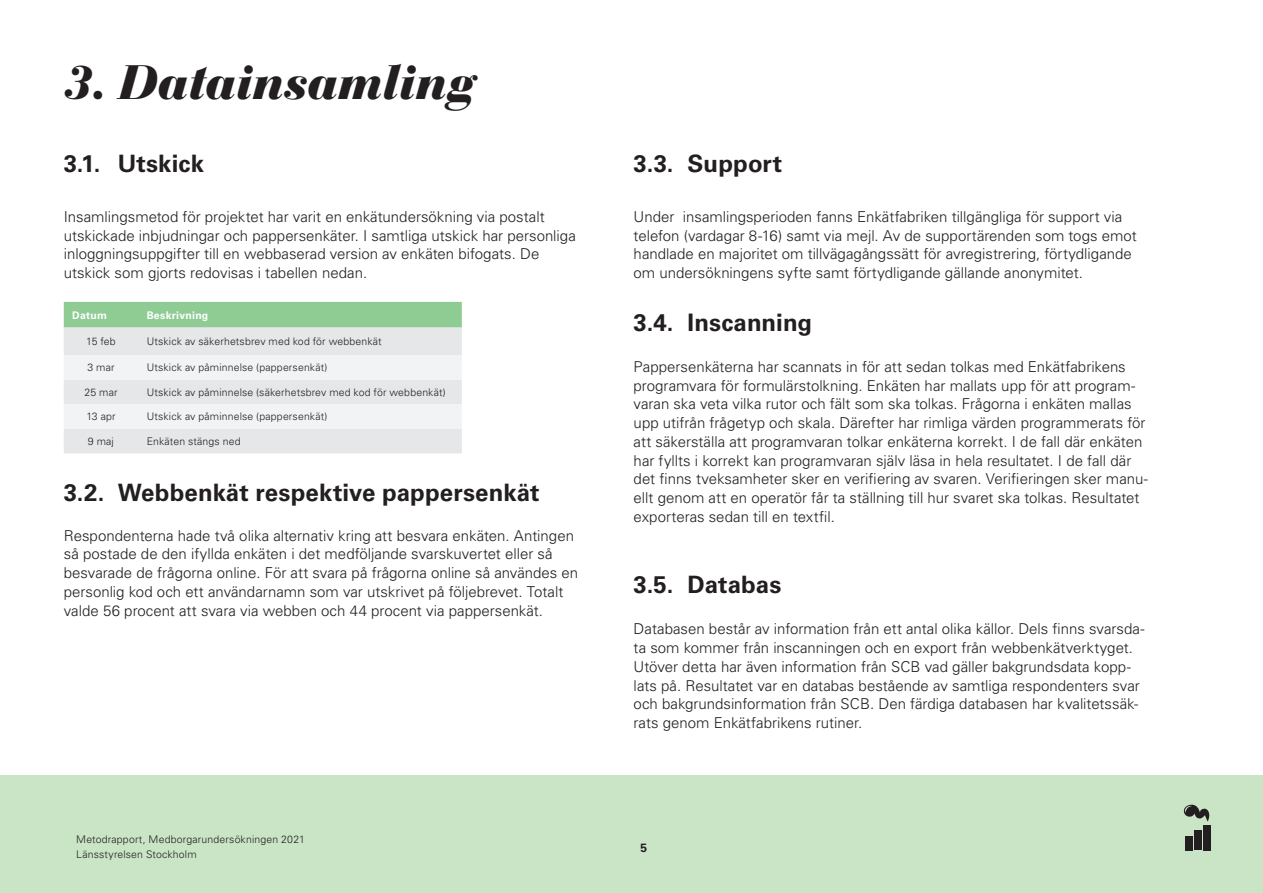
<style>
.page{position:relative;width:1263px;height:893px;background:#fff}
.page>*{position:absolute;margin:0;border:0;box-sizing:border-box;transform-origin:0 0}
.t1{font:italic 900 48px "Bauer Bodoni Std";letter-spacing:-.03em;color:#231f20}
.t2{font:700 24px "Univers LT Std";letter-spacing:.005em;color:#231f20}
.Brödtext{font:300 15px/18.8px "Univers LT Std";color:#231f20}
.t3{font:700 12px "Univers LT Std";color:#231f20}
.Tabellformat_bröd_ce{font:300 10.5px/15px "Univers LT Std";letter-spacing:.015em;color:#231f20}
.Tabellrubrik_Centrer{font:700 10.5px "Univers LT Std";letter-spacing:.025em;color:#fff}
</style>
<div class="page">
<div style="left:0;top:775px;width:1263px;height:118px;background:#cae5c6"></div>
<div style="left:1185px;top:836px;width:8px;height:14px;background:#231f20"></div>
<div style="left:1194px;top:831px;width:8px;height:19px;background:#231f20"></div>
<div style="left:1203px;top:825px;width:8px;height:25px;background:#231f20"></div>
<svg style="left:1184px;top:805px;width:26px;height:17px"></svg>
<div style="left:64px;top:302px;width:398px;height:26px;background:#8fcc94"></div>
<div style="left:64px;top:328px;width:398px;height:125px;background:#e6e7e9"></div>
<svg style="left:64px;top:355px;width:398px;height:74px"></svg>
<p class="t1" style="left:64px;top:53px;width:414px">3. Datainsamling</p>
<p class="t2" style="left:64px;top:149px;width:142px">3.1. Utskick</p>
<p class="Brödtext" style="left:64px;top:207px;width:514px">Insamlingsmetod för projektet har varit en enkätundersökning via postalt utskickade inbjudningar och pappersenkäter. I samtliga utskick har personliga inloggningsuppgifter till en webbaserad version av enkäten bifogats. De utskick som gjorts redovisas i tabellen nedan.</p>
<p class="Tabellrubrik_Centrer" style="left:72px;top:309px;width:36px">Datum</p>
<p class="Tabellrubrik_Centrer" style="left:147px;top:309px;width:63px">Beskrivning</p>
<p class="Tabellformat_bröd_ce" style="left:86px;top:334px;width:31px">15 feb</p>
<p class="Tabellformat_bröd_ce" style="left:147px;top:334px;width:237px">Utskick av säkerhetsbrev med kod för webbenkät</p>
<p class="Tabellformat_bröd_ce" style="left:87px;top:360px;width:29px">3 mar</p>
<p class="Tabellformat_bröd_ce" style="left:147px;top:360px;width:182px">Utskick av påminnelse (pappersenkät)</p>
<p class="Tabellformat_bröd_ce" style="left:84px;top:384px;width:35px">25 mar</p>
<p class="Tabellformat_bröd_ce" style="left:147px;top:384px;width:301px">Utskick av påminnelse (säkerhetsbrev med kod för webbenkät)</p>
<p class="Tabellformat_bröd_ce" style="left:86px;top:409px;width:31px">13 apr</p>
<p class="Tabellformat_bröd_ce" style="left:147px;top:409px;width:182px">Utskick av påminnelse (pappersenkät)</p>
<p class="Tabellformat_bröd_ce" style="left:88px;top:434px;width:27px">9 maj</p>
<p class="Tabellformat_bröd_ce" style="left:147px;top:434px;width:95px">Enkäten stängs ned</p>
<p class="t2" style="left:64px;top:478px;width:477px">3.2. Webbenkät respektive pappersenkät</p>
<p class="Brödtext" style="left:64px;top:526px;width:516px">Respondenterna hade två olika alternativ kring att besvara enkäten. Antingen så postade de den ifyllda enkäten i det medföljande svarskuvertet eller så besvarade de frågorna online. För att svara på frågorna online så användes en personlig kod och ett användarnamn som var utskrivet på följebrevet. Totalt valde 56 procent att svara via webben och 44 procent via pappersenkät.</p>
<p class="Tabellformat_bröd_ce" style="left:76px;top:831px;width:230px">Metodrapport, Medborgarundersökningen 2021<br>Länsstyrelsen Stockholm</p>
<p class="t2" style="left:634px;top:149px;width:150px">3.3. Support</p>
<p class="Brödtext" style="left:634px;top:207px;width:505px">Under insamlingsperioden fanns Enkätfabriken tillgängliga för support via telefon (vardagar 8-16) samt via mejl. Av de supportärenden som togs emot handlade en majoritet om tillvägagångssätt för avregistrering, förtydligande om undersökningens syfte samt förtydligande gällande anonymitet.</p>
<p class="t2" style="left:634px;top:308px;width:180px">3.4. Inscanning</p>
<p class="Brödtext" style="left:634px;top:357px;width:516px">Pappersenkäterna har scannats in för att sedan tolkas med Enkätfabrikens programvara för formulärstolkning. Enkäten har mallats upp för att program&shy;varan ska veta vilka rutor och fält som ska tolkas. Frågorna i enkäten mallas upp utifrån frågetyp och skala. Därefter har rimliga värden programmerats för att säkerställa att programvaran tolkar enkäterna korrekt. I de fall där enkäten har fyllts i korrekt kan programvaran själv läsa in hela resultatet. I de fall där det finns tveksamheter sker en verifiering av svaren. Verifieringen sker manu&shy;ellt genom att en operatör får ta ställning till hur svaret ska tolkas. Resultatet exporteras sedan till en textfil.</p>
<p class="t2" style="left:634px;top:571px;width:149px">3.5. Databas</p>
<p class="Brödtext" style="left:634px;top:620px;width:513px">Databasen består av information från ett antal olika källor. Dels finns svarsda&shy;ta som kommer från inscanningen och en export från webbenkätverktyget.<br>Utöver detta har även information från SCB vad gäller bakgrundsdata kopp&shy;lats på. Resultatet var en databas bestående av samtliga respondenters svar och bakgrundsinformation från SCB. Den färdiga databasen har kvalitetssäk&shy;rats genom Enkätfabrikens rutiner.</p>
<p class="t3" style="left:640px;top:840px;width:8px">5</p>
</div>
